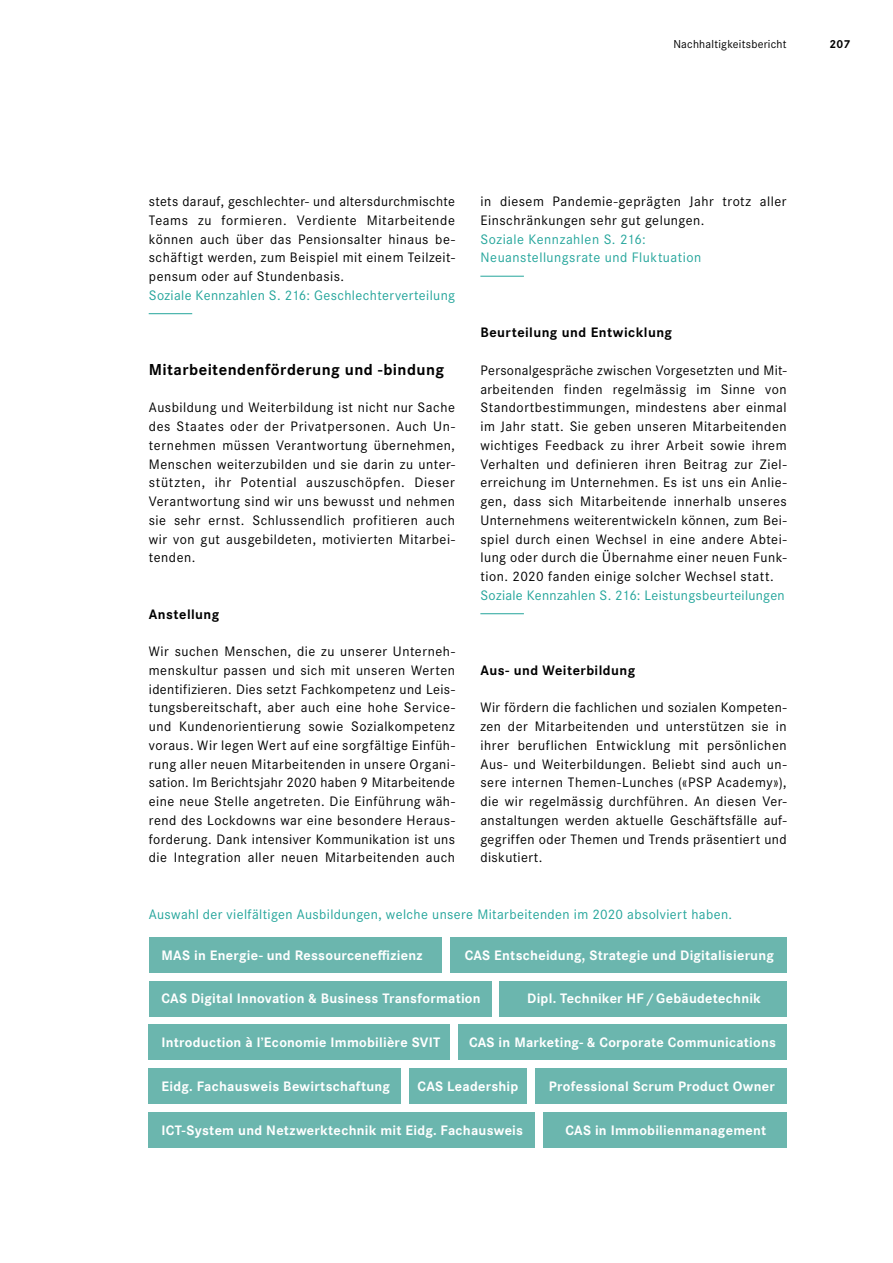
<style>
.page{position:relative;width:893px;height:1263px;background:#fff}
.page>*{position:absolute;margin:0;border:0;box-sizing:border-box;transform-origin:0 0}
.t1{font:700 16.5px "Corporate S";letter-spacing:.025em;color:#000}
.t2{font:14.25px/18.8px "Corporate S";letter-spacing:.035em;color:#000;text-align:justify}
.t3{font:700 14.25px "Corporate S";letter-spacing:.015em;color:#fff}
.t4{font:14.25px/18.8px "Corporate S";letter-spacing:.025em;color:#24a59b}
.t5{font:700 14.25px "Corporate S";letter-spacing:.03em;color:#000}
.t6{font:12px "Corporate S";letter-spacing:.02em;color:#000}
.t7{font:700 12px "Corporate S";color:#000}
</style>
<div class="page">
<hr style="left:149px;top:313px;width:43px;height:1px;background:#24a59b">
<hr style="left:481px;top:276px;width:42px;height:1px;background:#24a59b">
<hr style="left:481px;top:613px;width:42px;height:1px;background:#24a59b">
<div style="left:149px;top:1112px;width:386px;height:36px;background:#6bb6ae"></div>
<div style="left:149px;top:1068px;width:252px;height:35px;background:#6bb6ae"></div>
<div style="left:543px;top:1112px;width:244px;height:36px;background:#6bb6ae"></div>
<div style="left:535px;top:1068px;width:252px;height:35px;background:#6bb6ae"></div>
<div style="left:409px;top:1068px;width:118px;height:35px;background:#6bb6ae"></div>
<div style="left:149px;top:981px;width:342px;height:35px;background:#6bb6ae"></div>
<div style="left:499px;top:981px;width:288px;height:35px;background:#6bb6ae"></div>
<div style="left:149px;top:937px;width:292px;height:35px;background:#6bb6ae"></div>
<div style="left:450px;top:937px;width:337px;height:35px;background:#6bb6ae"></div>
<div style="left:149px;top:1025px;width:301px;height:35px;background:#6bb6ae"></div>
<div style="left:458px;top:1025px;width:329px;height:35px;background:#6bb6ae"></div>
<p class="t6" style="left:673px;top:36px;width:115px">Nachhaltigkeitsbericht</p>
<p class="t7" style="left:829px;top:35px;width:22px">207</p>
<p class="t2" style="left:149px;top:191px;width:308px">stets darauf, geschlechter- und altersdurchmischte Teams zu formieren. Verdiente Mitarbeitende können auch über das Pensionsalter hinaus be&shy;schäftigt werden, zum Beispiel mit einem Teilzeit&shy;pensum oder auf Stundenbasis.</p>
<p class="t4" style="left:149px;top:285px;width:308px">Soziale Kennzahlen S. 216: Geschlechterverteilung</p>
<p class="t1" style="left:149px;top:358px;width:297px">Mitarbeitendenförderung und -bindung</p>
<p class="t2" style="left:149px;top:398px;width:308px">Ausbildung und Weiterbildung ist nicht nur Sache des Staates oder der Privatpersonen. Auch Un&shy;ternehmen müssen Verantwortung übernehmen, Menschen weiterzubilden und sie darin zu unter&shy;stützten, ihr Potential auszuschöpfen. Dieser Verantwortung sind wir uns bewusst und nehmen sie sehr ernst. Schlussendlich profitieren auch wir von gut ausgebildeten, motivierten Mitarbei&shy;tenden.</p>
<p class="t5" style="left:149px;top:604px;width:72px">Anstellung</p>
<p class="t2" style="left:149px;top:641px;width:308px">Wir suchen Menschen, die zu unserer Unterneh&shy;menskultur passen und sich mit unseren Werten identifizieren. Dies setzt Fachkompetenz und Leis&shy;tungsbereitschaft, aber auch eine hohe Service&shy;und Kundenorientierung sowie Sozialkompetenz voraus. Wir legen Wert auf eine sorgfältige Einfüh&shy;rung aller neuen Mitarbeitenden in unsere Organi&shy;sation. Im Berichtsjahr 2020 haben 9 Mitarbeitende eine neue Stelle angetreten. Die Einführung wäh&shy;rend des Lockdowns war eine besondere Heraus&shy;forderung. Dank intensiver Kommunikation ist uns die Integration aller neuen Mitarbeitenden auch</p>
<p class="t2" style="left:480px;top:191px;width:308px">in diesem Pandemie-geprägten Jahr trotz aller<br>Einschränkungen sehr gut gelungen.</p>
<p class="t4" style="left:480px;top:229px;width:222px">Soziale Kennzahlen S. 216:<br>Neuanstellungsrate und Fluktuation</p>
<p class="t5" style="left:480px;top:323px;width:193px">Beurteilung und Entwicklung</p>
<p class="t2" style="left:480px;top:360px;width:308px">Personalgespräche zwischen Vorgesetzten und Mit&shy;arbeitenden finden regelmässig im Sinne von Standortbestimmungen, mindestens aber einmal im Jahr statt. Sie geben unseren Mitarbeitenden wichtiges Feedback zu ihrer Arbeit sowie ihrem Verhalten und definieren ihren Beitrag zur Ziel&shy;erreichung im Unternehmen. Es ist uns ein Anlie&shy;gen, dass sich Mitarbeitende innerhalb unseres Unternehmens weiterentwickeln können, zum Bei&shy;spiel durch einen Wechsel in eine andere Abtei&shy;lung oder durch die Übernahme einer neuen Funk&shy;tion. 2020 fanden einige solcher Wechsel statt.</p>
<p class="t4" style="left:480px;top:585px;width:306px">Soziale Kennzahlen S. 216: Leistungsbeurteilungen</p>
<p class="t5" style="left:480px;top:660px;width:156px">Aus- und Weiterbildung</p>
<p class="t2" style="left:480px;top:698px;width:308px">Wir fördern die fachlichen und sozialen Kompeten&shy;zen der Mitarbeitenden und unterstützen sie in ihrer beruflichen Entwicklung mit persönlichen Aus- und Weiterbildungen. Beliebt sind auch un&shy;sere internen Themen-Lunches («PSP Academy»), die wir regelmässig durchführen. An diesen Ver&shy;anstaltungen werden aktuelle Geschäftsfälle auf&shy;gegriffen oder Themen und Trends präsentiert und diskutiert.</p>
<p class="t4" style="left:149px;top:904px;width:585px">Auswahl der vielfältigen Ausbildungen, welche unsere Mitarbeitenden im 2020 absolviert haben.</p>
<p class="t3" style="left:162px;top:945px;width:262px">MAS in Energie- und Ressourceneffizienz</p>
<p class="t3" style="left:465px;top:945px;width:311px">CAS Entscheidung, Strategie und Digitalisierung</p>
<p class="t3" style="left:162px;top:989px;width:321px">CAS Digital Innovation &amp; Business Transformation</p>
<p class="t3" style="left:527px;top:989px;width:235px">Dipl. Techniker HF /Gebäudetechnik</p>
<p class="t3" style="left:162px;top:1032px;width:280px">Introduction à l’Economie Immobilière SVIT</p>
<p class="t3" style="left:469px;top:1032px;width:308px">CAS in Marketing- &amp; Corporate Communications</p>
<p class="t3" style="left:162px;top:1076px;width:230px">Eidg. Fachausweis Bewirtschaftung</p>
<p class="t3" style="left:418px;top:1076px;width:102px">CAS Leadership</p>
<p class="t3" style="left:549px;top:1076px;width:228px">Professional Scrum Product Owner</p>
<p class="t3" style="left:162px;top:1120px;width:363px">ICT-System und Netzwerktechnik mit Eidg. Fachausweis</p>
<p class="t3" style="left:565px;top:1120px;width:202px">CAS in Immobilienmanagement</p>
</div>
